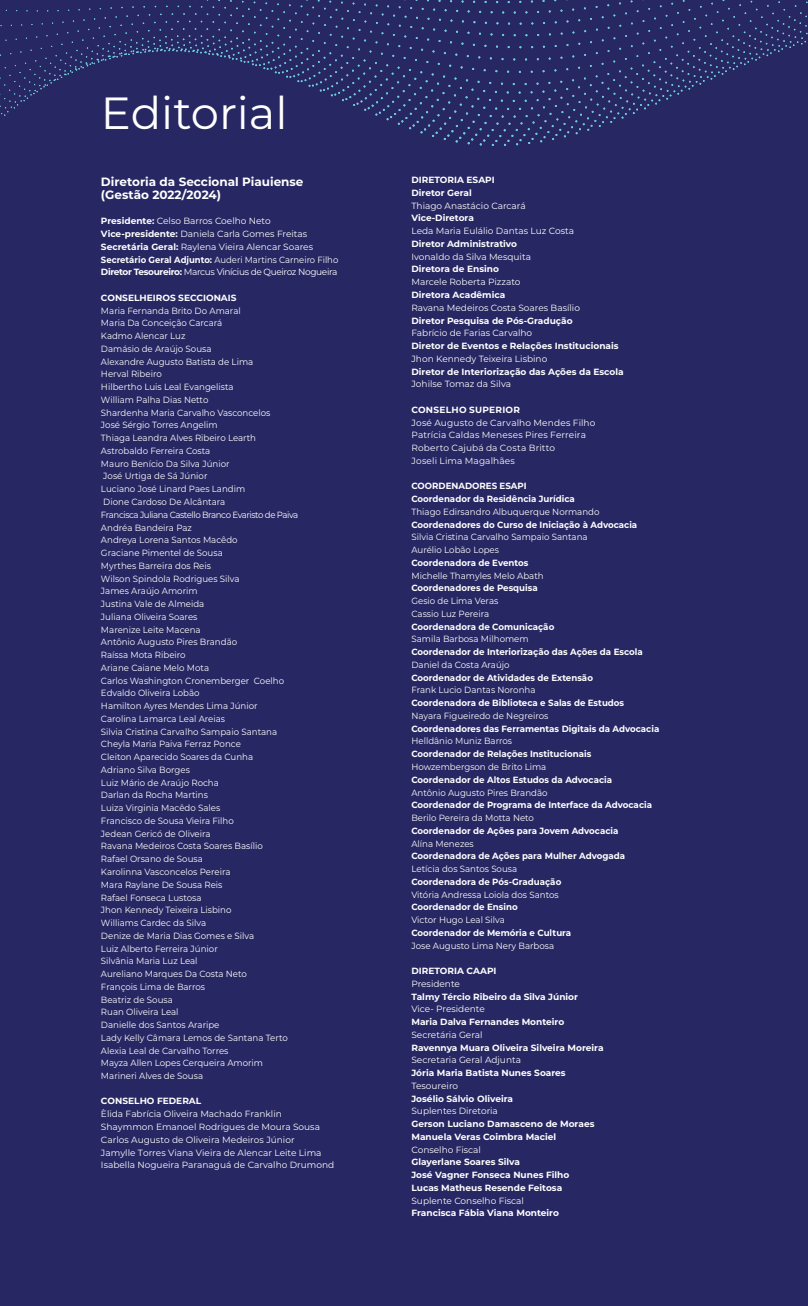
<style>
.page{position:relative;width:808px;height:1306px;background:#fff}
.page>*{position:absolute;margin:0;border:0;box-sizing:border-box;transform-origin:0 0}
.t1{font:45px "Montserrat";color:#fff}
.t2{font:700 12px/12.8px "Montserrat";color:#fff}
.t3{font:9px/12.8px "Montserrat";color:#fff;scale:.96 1}
.t4{font:9px/12.8px "Montserrat";color:#fff}
.t5{font:700 9px/12.8px "Montserrat";color:#fff;scale:.96 1}
.t6{font:700 9px/12.8px "Montserrat";color:#fff}
.t7{font:700 9px "Montserrat";letter-spacing:.025em;color:#fff}
.s1{font-weight:700}
</style>
<div class="page">
<div style="left:0;top:0;width:808px;height:1305px;background:#272763"></div>
<svg style="left:0;top:0;width:808px;height:146px"></svg>
<h1 class="t1" style="left:101px;top:82px;width:188px">Editorial</h1>
<h2 class="t2" style="left:101px;top:175px;width:204px">Diretoria da Seccional Piauiense (Gestão 2022/2024)</h2>
<p class="t4" style="left:101px;top:214px;width:239px"><span class="s1">Presidente:</span> Celso Barros Coelho Neto <span class="s1">Vice-presidente:</span> Daniela Carla Gomes Freitas <span class="s1">Secretária Geral:</span> Raylena Vieira Alencar Soares <span class="s1">Secretário Geral Adjunto:</span> Auderi Martins Carneiro Filho <span class="s1">Diretor Tesoureiro:</span> Marcus Vinícius de Queiroz Nogueira</p>
<p class="t6" style="left:101px;top:291px;width:137px">CONSELHEIROS SECCIONAIS</p>
<p class="t3" style="left:101px;top:304px;width:207px">Maria Fernanda Brito Do Amaral<br>Maria Da Conceição Carcará<br>Kadmo Alencar Luz<br>Damásio de Araújo Sousa<br>Alexandre Augusto Batista de Lima<br>Herval Ribeiro<br>Hilbertho Luis Leal Evangelista<br>William Palha Dias Netto<br>Shardenha Maria Carvalho Vasconcelos<br>José Sérgio Torres Angelim<br>Thiaga Leandra Alves Ribeiro Learth<br>Astrobaldo Ferreira Costa<br>Mauro Benício Da Silva Júnior<br>José Urtiga de Sá Júnior<br>Luciano José Linard Paes Landim<br>Dione Cardoso De Alcântara<br>Francisca Juliana Castello Branco Evaristo de Paiva<br>Andréa Bandeira Paz<br>Andreya Lorena Santos Macêdo<br>Graciane Pimentel de Sousa<br>Myrthes Barreira dos Reis<br>Wilson Spindola Rodrigues Silva<br>James Araújo Amorim<br>Justina Vale de Almeida<br>Juliana Oliveira Soares<br>Marenize Leite Macena<br>Antônio Augusto Pires Brandão<br>Raíssa Mota Ribeiro<br>Ariane Caiane Melo Mota<br>Carlos Washington Cronemberger Coelho<br>Edvaldo Oliveira Lobão<br>Hamilton Ayres Mendes Lima Júnior<br>Carolina Lamarca Leal Areias<br>Silvia Cristina Carvalho Sampaio Santana<br>Cheyla Maria Paiva Ferraz Ponce<br>Cleiton Aparecido Soares da Cunha<br>Adriano Silva Borges<br>Luiz Mário de Araújo Rocha<br>Darlan da Rocha Martins<br>Luiza Virginia Macêdo Sales<br>Francisco de Sousa Vieira Filho<br>Jedean Gericó de Oliveira<br>Ravana Medeiros Costa Soares Basílio<br>Rafael Orsano de Sousa<br>Karolinna Vasconcelos Pereira<br>Mara Raylane De Sousa Reis<br>Rafael Fonseca Lustosa<br>Jhon Kennedy Teixeira Lisbino<br>Williams Cardec da Silva<br>Denize de Maria Dias Gomes e Silva<br>Luiz Alberto Ferreira Júnior<br>Silvânia Maria Luz Leal<br>Aureliano Marques Da Costa Neto<br>François Lima de Barros<br>Beatriz de Sousa<br>Ruan Oliveira Leal<br>Danielle dos Santos Araripe<br>Lady Kelly Câmara Lemos de Santana Terto<br>Alexia Leal de Carvalho Torres<br>Mayza Allen Lopes Cerqueira Amorim<br>Marineri Alves de Sousa</p>
<p class="t6" style="left:101px;top:1094px;width:102px">CONSELHO FEDERAL</p>
<p class="t4" style="left:101px;top:1107px;width:235px">Èlida Fabrícia Oliveira Machado Franklin Shaymmon Emanoel Rodrigues de Moura Sousa Carlos Augusto de Oliveira Medeiros Júnior<br>Jamylle Torres Viana Vieira de Alencar Leite Lima Isabella Nogueira Paranaguá de Carvalho Drumond</p>
<p class="t6" style="left:411px;top:173px;width:85px">DIRETORIA ESAPI<br>Diretor Geral</p>
<p class="t4" style="left:411px;top:199px;width:116px">Thiago Anastácio Carcará</p>
<p class="t6" style="left:411px;top:211px;width:64px">Vice-Diretora</p>
<p class="t4" style="left:411px;top:224px;width:164px">Leda Maria Eulálio Dantas Luz Costa</p>
<p class="t6" style="left:411px;top:237px;width:107px">Diretor Administrativo</p>
<p class="t4" style="left:411px;top:250px;width:121px">Ivonaldo da Silva Mesquita</p>
<p class="t6" style="left:411px;top:262px;width:89px">Diretora de Ensino</p>
<p class="t4" style="left:411px;top:275px;width:111px">Marcele Roberta Pizzato</p>
<p class="t6" style="left:411px;top:288px;width:95px">Diretora Acadêmica</p>
<p class="t4" style="left:411px;top:301px;width:170px">Ravana Medeiros Costa Soares Basílio</p>
<p class="t6" style="left:411px;top:313px;width:163px">Diretor Pesquisa de Pós-Gradução</p>
<p class="t4" style="left:411px;top:326px;width:122px">Fabrício de Farias Carvalho</p>
<p class="t6" style="left:411px;top:339px;width:209px">Diretor de Eventos e Relações Institucionais</p>
<p class="t4" style="left:411px;top:352px;width:137px">Jhon Kennedy Teixeira Lisbino</p>
<p class="t6" style="left:411px;top:364px;width:214px">Diretor de Interiorização das Ações da Escola</p>
<p class="t4" style="left:411px;top:377px;width:101px">Johilse Tomaz da Silva</p>
<p class="t7" style="left:411px;top:403px;width:110px">CONSELHO SUPERIOR</p>
<p class="t4" style="left:411px;top:415px;width:186px">José Augusto de Carvalho Mendes Filho<br>Patrícia Caldas Meneses Pires Ferreira<br>Roberto Cajubá da Costa Britto<br>Joseli Lima Magalhães</p>
<p class="t5" style="left:411px;top:479px;width:172px">COORDENADORES ESAPI<br>Coordenador da Residência Jurídica</p>
<p class="t3" style="left:411px;top:505px;width:197px">Thiago Edirsandro Albuquerque Normando</p>
<p class="t5" style="left:411px;top:517px;width:237px">Coordenadores do Curso de Iniciação à Advocacia</p>
<p class="t3" style="left:411px;top:530px;width:185px">Silvia Cristina Carvalho Sampaio Santana<br>Aurélio Lobão Lopes</p>
<p class="t5" style="left:411px;top:556px;width:123px">Coordenadora de Eventos</p>
<p class="t3" style="left:411px;top:568px;width:139px">Michelle Thamyles Melo Abath</p>
<p class="t5" style="left:411px;top:581px;width:133px">Coordenadores de Pesquisa</p>
<p class="t3" style="left:411px;top:594px;width:92px">Gesio de Lima Veras<br>Cassio Luz Pereira</p>
<p class="t5" style="left:411px;top:619px;width:150px">Coordenadora de Comunicação</p>
<p class="t3" style="left:411px;top:632px;width:124px">Samila Barbosa Milhomem</p>
<p class="t5" style="left:411px;top:645px;width:242px">Coordenador de Interiorização das Ações da Escola</p>
<p class="t3" style="left:411px;top:658px;width:104px">Daniel da Costa Araújo</p>
<p class="t5" style="left:411px;top:670px;width:191px">Coordenador de Atividades de Extensão</p>
<p class="t3" style="left:411px;top:683px;width:131px">Frank Lucio Dantas Noronha</p>
<p class="t5" style="left:411px;top:696px;width:223px">Coordenadora de Biblioteca e Salas de Estudos</p>
<p class="t3" style="left:411px;top:709px;width:144px">Nayara Figueiredo de Negreiros</p>
<p class="t5" style="left:411px;top:721px;width:260px">Coordenadores das Ferramentas Digitais da Advocacia</p>
<p class="t3" style="left:411px;top:734px;width:106px">Helldânio Muniz Barros</p>
<p class="t5" style="left:411px;top:747px;width:189px">Coordenador de Relações Institucionais</p>
<p class="t3" style="left:411px;top:760px;width:142px">Howzembergson de Brito Lima</p>
<p class="t5" style="left:411px;top:772px;width:211px">Coordenador de Altos Estudos da Advocacia</p>
<p class="t3" style="left:411px;top:785px;width:143px">Antônio Augusto Pires Brandão</p>
<p class="t5" style="left:411px;top:798px;width:252px">Coordenador de Programa de Interface da Advocacia</p>
<p class="t3" style="left:411px;top:811px;width:129px">Berilo Pereira da Motta Neto</p>
<p class="t5" style="left:411px;top:823px;width:217px">Coordenador de Ações para Jovem Advocacia</p>
<p class="t3" style="left:411px;top:836px;width:66px">Alína Menezes</p>
<p class="t5" style="left:411px;top:849px;width:224px">Coordenadora de Ações para Mulher Advogada</p>
<p class="t3" style="left:411px;top:862px;width:112px">Letícia dos Santos Sousa</p>
<p class="t5" style="left:411px;top:874px;width:158px">Coordenadora de Pós-Graduação</p>
<p class="t3" style="left:411px;top:887px;width:155px">Vitória Andressa Loiola dos Santos</p>
<p class="t5" style="left:411px;top:900px;width:112px">Coordenador de Ensino</p>
<p class="t3" style="left:411px;top:913px;width:99px">Victor Hugo Leal Silva</p>
<p class="t5" style="left:411px;top:925px;width:168px">Coordenador de Memória e Cultura</p>
<p class="t3" style="left:411px;top:938px;width:150px">Jose Augusto Lima Nery Barbosa</p>
<p class="t6" style="left:411px;top:964px;width:87px">DIRETORIA CAAPI</p>
<p class="t4" style="left:411px;top:976px;width:50px">Presidente</p>
<p class="t6" style="left:411px;top:989px;width:168px">Talmy Tércio Ribeiro da Silva Júnior</p>
<p class="t4" style="left:411px;top:1002px;width:75px">Vice- Presidente</p>
<p class="t6" style="left:411px;top:1015px;width:154px">Maria Dalva Fernandes Monteiro</p>
<p class="t4" style="left:411px;top:1027px;width:73px">Secretária Geral</p>
<p class="t6" style="left:411px;top:1040px;width:194px">Ravennya Muara Oliveira Silveira Moreira</p>
<p class="t4" style="left:411px;top:1053px;width:111px">Secretaria Geral Adjunta</p>
<p class="t6" style="left:411px;top:1066px;width:156px">Jória Maria Batista Nunes Soares</p>
<p class="t4" style="left:411px;top:1078px;width:48px">Tesoureiro</p>
<p class="t6" style="left:411px;top:1091px;width:103px">Josélio Sálvio Oliveira</p>
<p class="t4" style="left:411px;top:1104px;width:88px">Suplentes Diretoria</p>
<p class="t6" style="left:411px;top:1117px;width:185px">Gerson Luciano Damasceno de Moraes<br>Manuela Veras Coimbra Maciel</p>
<p class="t4" style="left:411px;top:1142px;width:71px">Conselho Fiscal</p>
<p class="t6" style="left:411px;top:1155px;width:159px">Glayerlane Soares Silva<br>José Vagner Fonseca Nunes Filho<br>Lucas Matheus Resende Feitosa</p>
<p class="t4" style="left:411px;top:1193px;width:114px">Suplente Conselho Fiscal</p>
<p class="t6" style="left:411px;top:1206px;width:149px">Francisca Fábia Viana Monteiro</p>
</div>
